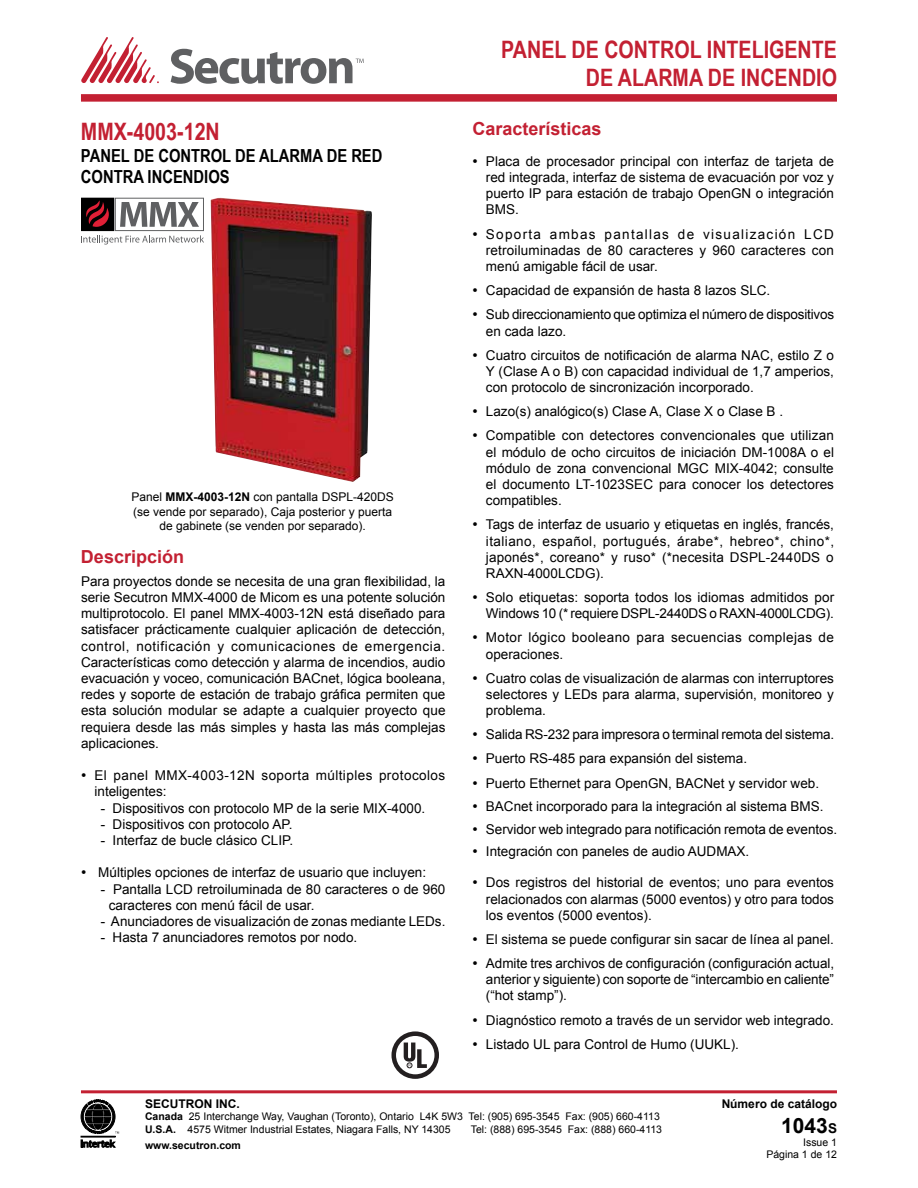
<style>
.page{position:relative;width:918px;height:1188px;background:#fff}
.page>*{position:absolute;margin:0;border:0;box-sizing:border-box;transform-origin:0 0}
.t1{font:700 24px/28.8px "Arial Narrow";color:#c32032;text-align:right}
.t2{font:700 21px "Arial";color:#000}
.t3{font:700 18px/21.6px "Arial Narrow";color:#000}
.t4{font:700 18px "Arial";color:#c32032}
.t5{font:13.5px/16.2px "Arial";color:#000;text-align:justify}
.t6{font:13.5px/16.2px "Arial";letter-spacing:.035em;color:#000}
.t7{font:13.5px/16.2px "Arial";letter-spacing:.03em;color:#000}
.t8{font:12px/14.4px "Arial";color:#000;text-align:center}
.t9{font:700 12px "Arial";color:#000}
.t10{font:10.5px/12.6px "Arial";color:#000;text-align:right}
.t11{font:700 10.5px "Arial";color:#000}
.s1{font-weight:700}
.s2{font-family:"Times New Roman";font-size:15px}
.s3{font-size:13.5px}
</style>
<div class="page">
<hr style="left:81px;top:1090px;width:756px;height:3px;background:#c32032">
<div style="left:81px;top:94px;width:756px;height:8px;background:#c32032"></div>
<svg style="left:171px;top:49px;width:193px;height:35px"></svg>
<svg style="left:81px;top:37px;width:78px;height:47px"></svg>
<svg style="left:81px;top:1140px;width:34px;height:7px"></svg>
<div style="left:81px;top:1136px;width:34px;height:1px;border:1px solid #000"></div>
<svg style="left:81px;top:1100px;width:38px;height:34px"></svg>
<div style="left:392px;top:1031px;width:47px;height:48px;border:5px solid #231f20;border-radius:50%"></div>
<svg style="left:404px;top:1043px;width:23px;height:25px"></svg>
<svg style="left:81px;top:235px;width:123px;height:10px"></svg>
<div style="left:115px;top:198px;width:89px;height:33px;border:1px solid #5f6062"></div>
<svg style="left:120px;top:202px;width:79px;height:25px"></svg>
<div style="left:81px;top:198px;width:33px;height:33px;background:#000"></div>
<svg style="left:86px;top:200px;width:23px;height:27px"></svg>
<img style="left:211px;top:198px;width:161px;height:284px">
<h1 class="t1" style="left:81px;top:117px;width:140px">MMX-4003-12N</h1>
<h3 class="t3" style="left:81px;top:145px;width:303px">PANEL DE CONTROL DE ALARMA DE RED<br>CONTRA INCENDIOS</h3>
<p class="t8" style="left:132px;top:491px;width:264px">Panel <span class="s1">MMX-4003-12N</span> con pantalla DSPL-420DS (se vende por separado) , Caja posterior y puerta de gabinete (se venden por separado).</p>
<h3 class="t4" style="left:81px;top:550px;width:105px">Descripción</h3>
<p class="t5" style="left:81px;top:574px;width:366px">Para proyectos donde se necesita de una gran flexibilidad, la serie Secutron MMX-4000 de Micom es una potente solución multiprotocolo. El panel MMX-4003-12N está diseñado para satisfacer prácticamente cualquier aplicación de detección, control, notificación y comunicaciones de emergencia.<br>Características como detección y alarma de incendios, audio evacuación y voceo, comunicación BACnet, lógica booleana, redes y soporte de estación de trabajo gráfica permiten que esta solución modular se adapte a cualquier proyecto que requiera desde las más simples y hasta las más complejas aplicaciones.</p>
<p class="t6" style="left:94px;top:769px;width:352px;text-indent:-14px"><span class="s2">•</span> El panel MMX-4003-12N soporta múltiples protocolos inteligentes:</p>
<p class="t5" style="left:101px;top:801px;width:326px"><span class="s2">-</span> Dispositivos con protocolo MP de la serie MIX-4000.</p>
<p class="t5" style="left:101px;top:817px;width:193px"><span class="s2">-</span> Dispositivos con protocolo AP.</p>
<p class="t5" style="left:101px;top:833px;width:194px"><span class="s2">-</span> Interfaz de bucle clásico CLIP.</p>
<p class="t5" style="left:81px;top:866px;width:347px"><span class="s2">•</span> Múltiples opciones de interfaz de usuario que incluyen:</p>
<p class="t5" style="left:109px;top:882px;width:338px;text-indent:-8px"><span class="s2">-</span> Pantalla LCD retroiluminada de 80 caracteres o de 960 caracteres con menú fácil de usar.</p>
<p class="t5" style="left:101px;top:914px;width:346px"><span class="s2">-</span> Anunciadores de visualización de zonas mediante LEDs.</p>
<p class="t5" style="left:101px;top:931px;width:258px"><span class="s2">-</span> Hasta 7 anunciadores remotos por nodo.</p>
<h1 class="t1" style="left:501px;top:35px;width:337px">PANEL DE CONTROL INTELIGENTE<br>DE ALARMA DE INCENDIO</h1>
<h3 class="t4" style="left:472px;top:122px;width:131px">Características</h3>
<p class="t5" style="left:486px;top:154px;width:350px;text-indent:-14px"><span class="s2">•</span> Placa de procesador principal con interfaz de tarjeta de red integrada, interfaz de sistema de evacuación por voz y puerto IP para estación de trabajo OpenGN o integración BMS.</p>
<p class="t5" style="left:486px;top:227px;width:349px;text-indent:-14px"><span class="s2">•</span> Soporta ambas pantallas de visualización LCD retroiluminadas de 80 caracteres y 960 caracteres con menú amigable fácil de usar.</p>
<p class="t5" style="left:472px;top:284px;width:299px"><span class="s2">•</span> Capacidad de expansión de hasta 8 lazos SLC.</p>
<p class="t5" style="left:486px;top:308px;width:350px;text-indent:-14px"><span class="s2">•</span> Sub direccionamiento que optimiza el número de dispositivos en cada lazo.</p>
<p class="t5" style="left:486px;top:348px;width:350px;text-indent:-14px"><span class="s2">•</span> Cuatro circuitos de notificación de alarma NAC, estilo Z o Y (Clase A o B) con capacidad individual de 1,7 amperios, con protocolo de sincronización incorporado.</p>
<p class="t5" style="left:472px;top:405px;width:312px"><span class="s2">•</span> Lazo(s) analógico(s) Clase A, Clase X o Clase B .</p>
<p class="t5" style="left:486px;top:429px;width:350px;text-indent:-14px"><span class="s2">•</span> Compatible con detectores convencionales que utilizan el módulo de ocho circuitos de iniciación DM-1008A o el módulo de zona convencional MGC MIX-4042; consulte el documento LT-1023SEC para conocer los detectores compatibles.</p>
<p class="t5" style="left:486px;top:518px;width:350px;text-indent:-14px"><span class="s2">•</span> Tags de interfaz de usuario y etiquetas en inglés, francés, italiano, español, portugués, árabe*, hebreo*, chino*, japonés*, coreano* y ruso* (*necesita DSPL-2440DS o RAXN-4000LCDG).</p>
<p class="t5" style="left:472px;top:590px;width:363px;text-align:right"><span class="s2">•</span> Solo etiquetas: soporta todos los idiomas admitidos por<br>Windows 10 (* requiere DSPL-2440DS o RAXN-4000LCDG).</p>
<p class="t7" style="left:486px;top:631px;width:349px;text-indent:-14px"><span class="s2">•</span> Motor lógico booleano para secuencias complejas de operaciones.</p>
<p class="t5" style="left:486px;top:671px;width:350px;text-indent:-14px"><span class="s2">•</span> Cuatro colas de visualización de alarmas con interruptores selectores y LEDs para alarma, supervisión, monitoreo y problema.</p>
<p class="t5" style="left:472px;top:728px;width:363px"><span class="s2">•</span> Salida RS-232 para impresora o terminal remota del sistema.</p>
<p class="t5" style="left:472px;top:752px;width:276px"><span class="s2">•</span> Puerto RS-485 para expansión del sistema.</p>
<p class="t5" style="left:472px;top:776px;width:348px"><span class="s2">•</span> Puerto Ethernet para OpenGN, BACNet y servidor web.</p>
<p class="t5" style="left:472px;top:799px;width:353px"><span class="s2">•</span> BACnet incorporado para la integración al sistema BMS.</p>
<p class="t5" style="left:472px;top:822px;width:366px"><span class="s2">•</span> Servidor web integrado para notificación remota de eventos.</p>
<p class="t5" style="left:472px;top:845px;width:278px"><span class="s2">•</span> Integración con paneles de audio AUDMAX.</p>
<p class="t5" style="left:486px;top:876px;width:350px;text-indent:-14px"><span class="s2">•</span> Dos registros del historial de eventos; uno para eventos relacionados con alarmas (5000 eventos) y otro para todos los eventos (5000 eventos).</p>
<p class="t5" style="left:472px;top:932px;width:363px"><span class="s2">•</span> El sistema se puede configurar sin sacar de línea al panel.</p>
<p class="t5" style="left:486px;top:956px;width:350px;text-indent:-14px"><span class="s2">•</span> Admite tres archivos de configuración (configuración actual, anterior y siguiente) con soporte de “intercambio en caliente” (“hot stamp”).</p>
<p class="t5" style="left:472px;top:1013px;width:363px"><span class="s2">•</span> Diagnóstico remoto a través de un servidor web integrado.</p>
<p class="t5" style="left:472px;top:1037px;width:268px"><span class="s2">•</span> Listado UL para Control de Humo (UUKL).</p>
<p class="t9" style="left:145px;top:1099px;width:96px">SECUTRON INC.</p>
<p class="t10" style="left:145px;top:1111px;width:516px;text-align:left"><span class="s1">Canada</span> 25 Interchange Way, Vaughan (Toronto), Ontario L4K 5W3 Tel: (905) 695-3545 Fax: (905) 660-4113<br><span class="s1">U.S.A.</span> 4575 Witmer Industrial Estates, Niagara Falls, NY 14305</p>
<p class="t10" style="left:471px;top:1124px;width:193px">Tel: (888) 695-3545 Fax: (888) 660-4113</p>
<p class="t11" style="left:145px;top:1141px;width:97px">www.secutron.com</p>
<p class="t9" style="left:722px;top:1099px;width:117px">Número de catálogo</p>
<h2 class="t2" style="left:781px;top:1118px;width:57px">1043<span class="s3">S</span></h2>
<p class="t10" style="left:766px;top:1137px;width:72px">Issue 1<br>Página 1 de 12</p>
</div>
